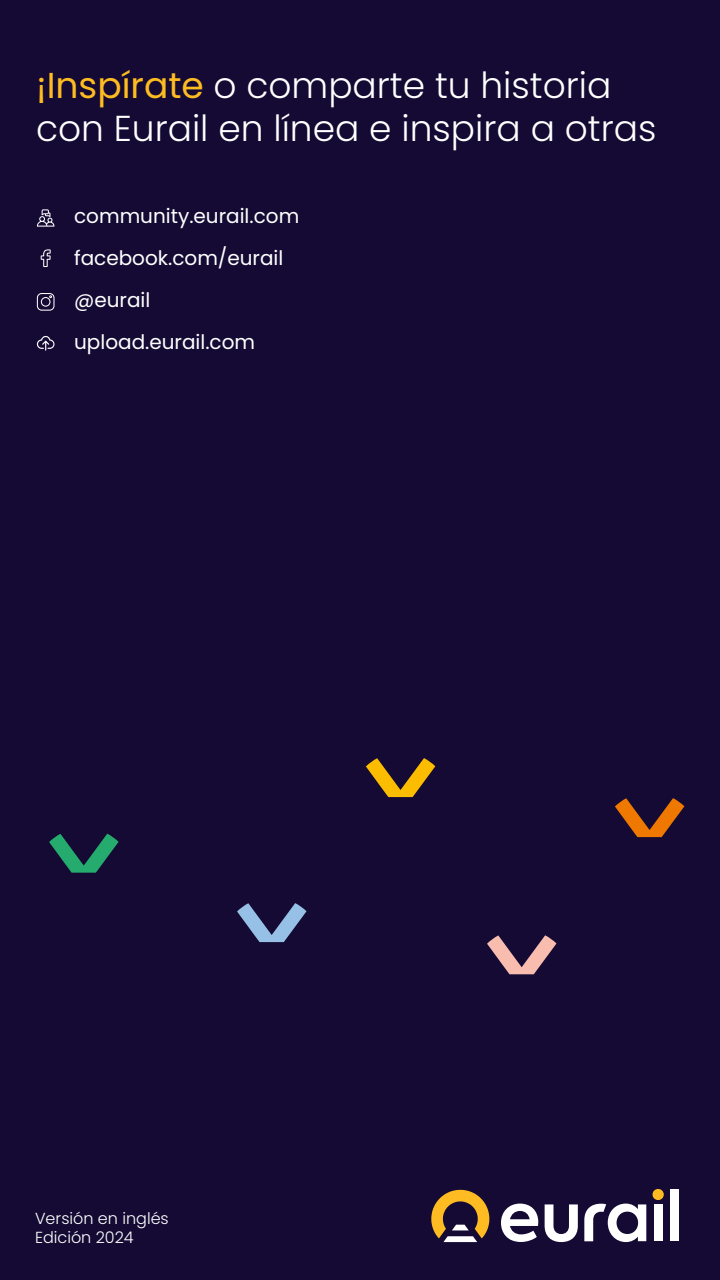
<style>
.page{position:relative;width:720px;height:1280px;background:#140a33}
.page>*{position:absolute;margin:0;border:0;box-sizing:border-box;transform-origin:0 0}
.t1{font:300 36px/43.2px "Poppins";color:#fff}
.t2{font:20px/42px "Poppins";color:#fff}
.t3{font:300 16px/19.2px "Poppins";color:#fff}
.s1{font-weight:400;color:#febc22}
</style>
<div class="page">
<svg style="left:237px;top:903px;width:70px;height:39px"></svg>
<svg style="left:487px;top:935px;width:69px;height:39px"></svg>
<svg style="left:615px;top:798px;width:69px;height:39px"></svg>
<svg style="left:49px;top:834px;width:70px;height:39px"></svg>
<svg style="left:366px;top:758px;width:69px;height:39px"></svg>
<svg style="left:431px;top:1190px;width:58px;height:52px"></svg>
<svg style="left:501px;top:1204px;width:37px;height:38px"></svg>
<svg style="left:545px;top:1204px;width:33px;height:38px"></svg>
<svg style="left:584px;top:1204px;width:62px;height:38px"></svg>
<div style="left:654px;top:1204px;width:9px;height:37px;background:#fff"></div>
<div style="left:670px;top:1190px;width:9px;height:51px;background:#fff"></div>
<div style="left:653px;top:1189px;width:11px;height:11px;background:#febc22;border-radius:50%"></div>
<svg style="left:37px;top:209px;width:17px;height:18px"></svg>
<svg style="left:41px;top:249px;width:10px;height:18px"></svg>
<svg style="left:37px;top:293px;width:18px;height:18px"></svg>
<svg style="left:37px;top:336px;width:18px;height:15px"></svg>
<h1 class="t1" style="left:36px;top:64px;width:622px"><span class="s1">¡Inspírate</span> o comparte tu historia con Eurail en línea e inspira a otras</h1>
<p class="t2" style="left:74px;top:196px;width:227px">community.eurail.com facebook.com/eurail @eurail upload.eurail.com</p>
<p class="t3" style="left:35px;top:1209px;width:135px">Versión en inglés<br>Edición 2024</p>
</div>
